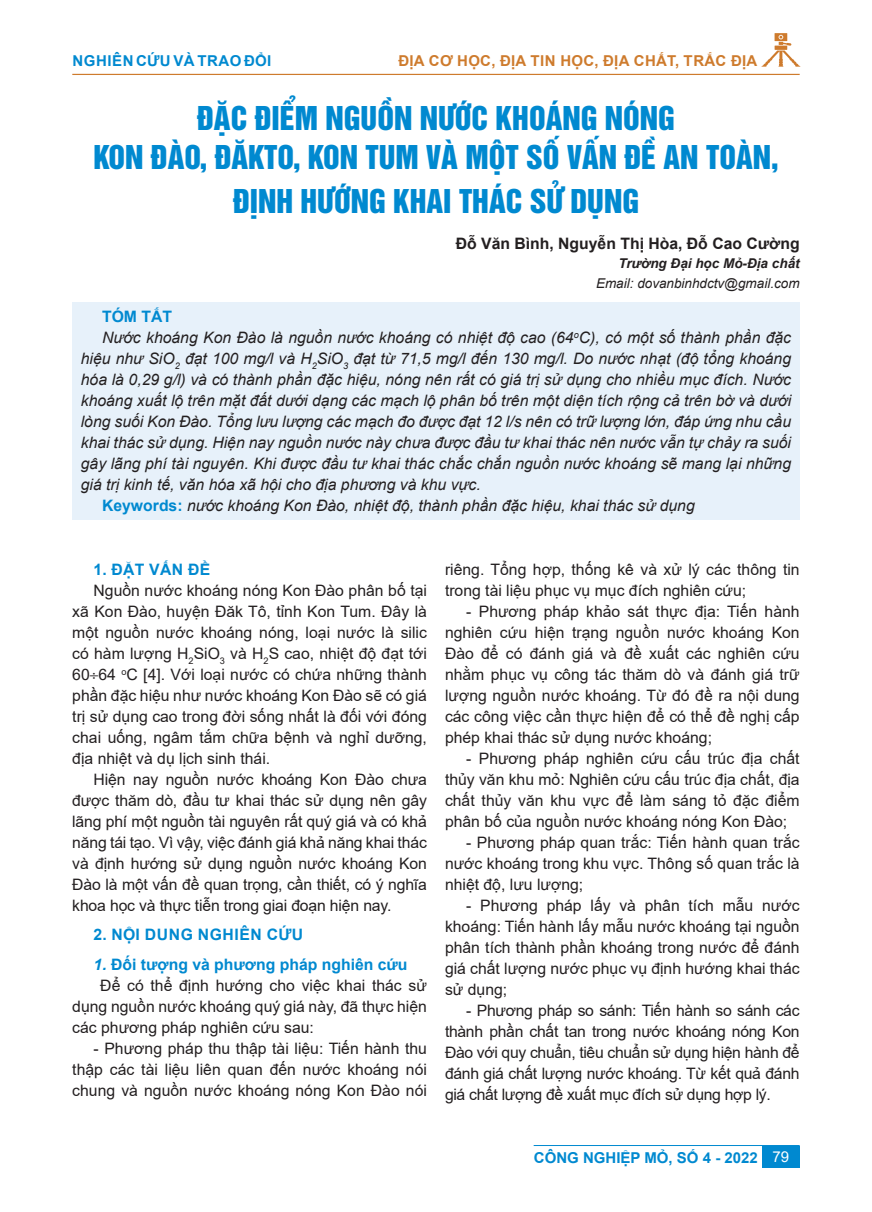
<style>
.page{position:relative;width:872px;height:1212px;background:#fff}
.page>*{position:absolute;margin:0;border:0;box-sizing:border-box;transform-origin:0 0}
.t1{font:30px/39px "UTM Helvet Ins";color:#0089d0;text-align:center}
.t2{font:15.75px/21px "Arial";color:#231f20;text-align:justify}
.t3{font:italic 15.75px "Arial";color:#231f20}
.t4{font:700 15.75px "Arial";color:#0089d0}
.t5{font:700 15.75px "Arial";color:#231f20}
.t6{font:700 15.75px "Arial";letter-spacing:.035em;color:#0089d0}
.t7{font:700 15px "Arial";letter-spacing:.02em;color:#ce7b2d}
.t8{font:700 15px "Arial";letter-spacing:.01em;color:#0089d0}
.t9{font:700 15px "Arial";letter-spacing:.035em;color:#0089d0}
.t10{font:italic 13.5px "Arial";color:#231f20}
.t11{font:italic 700 13.5px "Arial";color:#231f20}
.s1{font-weight:700;font-style:normal;color:#0089d0}
.s2{font-style:italic}
.s3{font-weight:400;color:#fff}
</style>
<div class="page">
<svg style="left:761px;top:33px;width:39px;height:34px"></svg>
<hr style="left:72px;top:74px;width:727px;height:1px;background:#ce7b2d">
<div style="left:762px;top:1146px;width:37px;height:21px;background:#0089d0"></div>
<hr style="left:533px;top:1145px;width:266px;height:1px;background:#0089d0">
<div style="left:72px;top:302px;width:727px;height:217px;background:#e7f1fa"></div>
<p class="t9" style="left:73px;top:50px;width:200px">NGHIÊN CỨU VÀ TRAO ĐỔI</p>
<p class="t7" style="left:398px;top:50px;width:360px">ĐỊA CƠ HỌC, ĐỊA TIN HỌC, ĐỊA CHẤT, TRẮC ĐỊA</p>
<h1 class="t1" style="left:93px;top:97px;width:686px">ĐẶC ĐIỂM NGUỒN NƯỚC KHOÁNG NÓNG<br>KON ĐÀO, ĐĂKTO, KON TUM VÀ MỘT SỐ VẤN ĐỀ AN TOÀN,</h1>
<h1 class="t1" style="left:233px;top:179px;width:407px">ĐỊNH HƯỚNG KHAI THÁC SỬ DỤNG</h1>
<p class="t5" style="left:456px;top:232px;width:345px">Đỗ Văn Bình, Nguyễn Thị Hòa, Đỗ Cao Cường</p>
<p class="t11" style="left:618px;top:254px;width:183px">Trường Đại học Mỏ-Địa chất</p>
<p class="t10" style="left:596px;top:275px;width:205px">Email: dovanbinhdctv@gmail.com</p>
<p class="t4" style="left:102px;top:305px;width:71px">TÓM TẮT</p>
<p class="t3" style="left:102px;top:327px;width:690px">Nước khoáng Kon Đào là nguồn nước khoáng có nhiệt độ cao (64<sup>o</sup>C), có một số thành phần đặc</p>
<p class="t3" style="left:81px;top:348px;width:712px">hiệu như SiO<sub>2</sub> đạt 100 mg/l và H<sub>2</sub>SiO<sub>3</sub> đạt từ 71,5 mg/l đến 130 mg/l. Do nước nhạt (độ tổng khoáng</p>
<p class="t3" style="left:81px;top:369px;width:712px">hóa là 0,29 g/l) và có thành phần đặc hiệu, nóng nên rất có giá trị sử dụng cho nhiều mục đích. Nước</p>
<p class="t3" style="left:81px;top:390px;width:712px">khoáng xuất lộ trên mặt đất dưới dạng các mạch lộ phân bố trên một diện tích rộng cả trên bờ và dưới</p>
<p class="t3" style="left:81px;top:411px;width:712px">lòng suối Kon Đào. Tổng lưu lượng các mạch đo được đạt 12 l/s nên có trữ lượng lớn, đáp ứng nhu cầu</p>
<p class="t3" style="left:81px;top:432px;width:712px">khai thác sử dụng. Hiện nay nguồn nước này chưa được đầu tư khai thác nên nước vẫn tự chảy ra suối</p>
<p class="t3" style="left:81px;top:453px;width:712px">gây lãng phí tài nguyên. Khi được đầu tư khai thác chắc chắn nguồn nước khoáng sẽ mang lại những</p>
<p class="t3" style="left:81px;top:474px;width:401px">giá trị kinh tế, văn hóa xã hội cho địa phương và khu vực.</p>
<p class="t3" style="left:102px;top:495px;width:594px"><span class="s1">Keywords:</span> nước khoáng Kon Đào, nhiệt độ, thành phần đặc hiệu, khai thác sử dụng</p>
<p class="t4" style="left:94px;top:558px;width:118px">1. ĐẶT VẤN ĐỀ</p>
<p class="t2" style="left:72px;top:580px;width:356px;text-indent:21px">Nguồn nước khoáng nóng Kon Đào phân bố tại xã Kon Đào, huyện Đăk Tô, tỉnh Kon Tum. Đây là một nguồn nước khoáng nóng, loại nước là silic có hàm lượng H<sub>2</sub>SiO<sub>3</sub> và H<sub>2</sub>S cao, nhiệt độ đạt tới 60 64 <sup>o</sup>C [4]. Với loại nước có chứa những thành phần đặc hiệu như nước khoáng Kon Đào sẽ có giá trị sử dụng cao trong đời sống nhất là đối với đóng chai uống, ngâm tắm chữa bệnh và nghỉ dưỡng, địa nhiệt và dụ lịch sinh thái.</p>
<p class="t2" style="left:72px;top:769px;width:356px;text-indent:21px">Hiện nay nguồn nước khoáng Kon Đào chưa được thăm dò, đầu tư khai thác sử dụng nên gây lãng phí một nguồn tài nguyên rất quý giá và có khả năng tái tạo. Vì vậy, việc đánh giá khả năng khai thác và định hướng sử dụng nguồn nước khoáng Kon Đào là một vấn đề quan trọng, cần thiết, có ý nghĩa khoa học và thực tiễn trong giai đoạn hiện nay.</p>
<p class="t6" style="left:94px;top:924px;width:211px">2. NỘI DUNG NGHIÊN CỨU</p>
<p class="t4" style="left:94px;top:953px;width:315px"><span class="s2">1.</span> Đối tượng và phương pháp nghiên cứu</p>
<p class="t2" style="left:100px;top:975px;width:328px">Để có thể định hướng cho việc khai thác sử</p>
<p class="t2" style="left:72px;top:996px;width:356px">dụng nguồn nước khoáng quý giá này, đã thực hiện</p>
<p class="t2" style="left:72px;top:1017px;width:243px">các phương pháp nghiên cứu sau:</p>
<p class="t2" style="left:72px;top:1038px;width:356px;text-indent:21px">- Phương pháp thu thập tài liệu: Tiến hành thu thập các tài liệu liên quan đến nước khoáng nói chung và nguồn nước khoáng nóng Kon Đào nói</p>
<p class="t2" style="left:445px;top:559px;width:356px">riêng. Tổng hợp, thống kê và xử lý các thông tin trong tài liệu phục vụ mục đích nghiên cứu;</p>
<p class="t2" style="left:445px;top:601px;width:356px;text-indent:21px">- Phương pháp khảo sát thực địa: Tiến hành nghiên cứu hiện trạng nguồn nước khoáng Kon Đào để có đánh giá và đề xuất các nghiên cứu nhằm phục vụ công tác thăm dò và đánh giá trữ lượng nguồn nước khoáng. Từ đó đề ra nội dung các công việc cần thực hiện để có thể đề nghị cấp phép khai thác sử dụng nước khoáng;</p>
<p class="t2" style="left:445px;top:748px;width:356px;text-indent:21px">- Phương pháp nghiên cứu cấu trúc địa chất thủy văn khu mỏ: Nghiên cứu cấu trúc địa chất, địa chất thủy văn khu vực để làm sáng tỏ đặc điểm phân bố của nguồn nước khoáng nóng Kon Đào;</p>
<p class="t2" style="left:445px;top:832px;width:356px;text-indent:21px">- Phương pháp quan trắc: Tiến hành quan trắc nước khoáng trong khu vực. Thông số quan trắc là nhiệt độ, lưu lượng;</p>
<p class="t2" style="left:445px;top:895px;width:356px;text-indent:21px">- Phương pháp lấy và phân tích mẫu nước khoáng: Tiến hành lấy mẫu nước khoáng tại nguồn phân tích thành phần khoáng trong nước để đánh giá chất lượng nước phục vụ định hướng khai thác sử dụng;</p>
<p class="t2" style="left:445px;top:1000px;width:356px;text-indent:21px">- Phương pháp so sánh: Tiến hành so sánh các thành phần chất tan trong nước khoáng nóng Kon Đào với quy chuẩn, tiêu chuẩn sử dụng hiện hành để đánh giá chất lượng nước khoáng. Từ kết quả đánh giá chất lượng đề xuất mục đích sử dụng hợp lý.</p>
<p class="t8" style="left:534px;top:1147px;width:257px">CÔNG NGHIỆP MỎ, SỐ 4 - 2022 <span class="s3">79</span></p>
</div>
